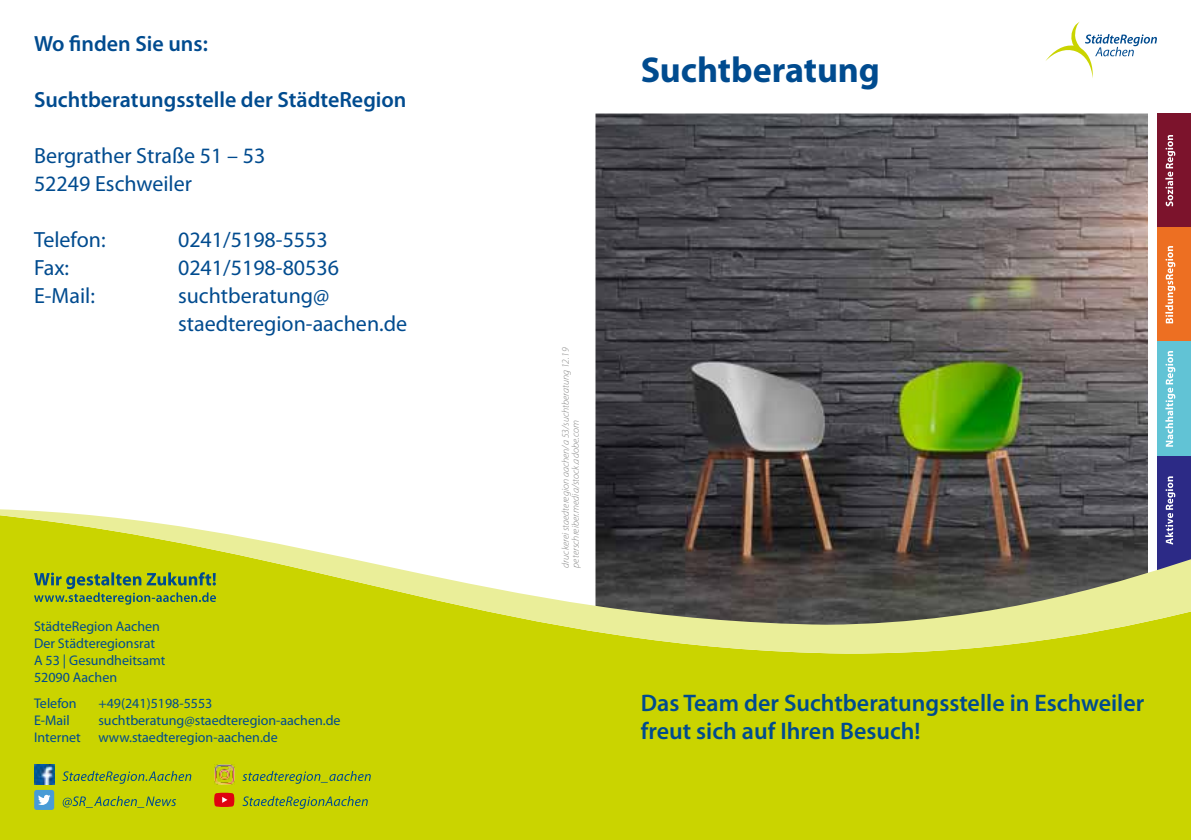
<style>
.page{position:relative;width:1191px;height:840px;background:#fff}
.page>*{position:absolute;margin:0;border:0;box-sizing:border-box;transform-origin:0 0}
.t1{font:700 36px "Myriad Pro";letter-spacing:-.005em;color:#004b8f}
.t2{font:600 24px/28px "Myriad Pro";color:#004b8f}
.t3{font:22px/28px "Myriad Pro";color:#004b8f}
.t4{font:600 22px "Myriad Pro";color:#004b8f}
.t5{font:14px/17px "Myriad Pro";color:#004b8f}
.t6{font:italic 300 10px/10px "Myriad Pro";color:#878786}
</style>
<div class="page">
<img style="left:595px;top:113px;width:553px;height:396px">
<div style="left:1157px;top:113px;width:34px;height:114px;background:#7c132c"></div>
<svg style="left:1165px;top:135px;width:10px;height:71px"></svg>
<div style="left:1157px;top:227px;width:34px;height:114px;background:#ed6f22"></div>
<svg style="left:1165px;top:246px;width:10px;height:77px"></svg>
<div style="left:1157px;top:341px;width:34px;height:114px;background:#61c3d5"></div>
<svg style="left:1165px;top:351px;width:10px;height:95px"></svg>
<div style="left:1157px;top:455px;width:34px;height:114px;background:#2c2a86"></div>
<svg style="left:1165px;top:476px;width:10px;height:33px"></svg>
<div style="left:0;top:653px;width:1191px;height:186px;background:#cad400"></div>
<svg style="left:0;top:509px;width:1191px;height:144px"></svg>
<svg style="left:34px;top:572px;width:182px;height:32px;background:#92ae27"></svg>
<img style="left:34px;top:763px;width:20px;height:21px">
<img style="left:214px;top:763px;width:21px;height:21px">
<svg style="left:62px;top:770px;width:309px;height:13px;background:#a7b91b"></svg>
<svg style="left:63px;top:792px;width:305px;height:16px;background:#b0b714"></svg>
<div style="left:34px;top:789px;width:20px;height:20px;background:#499cd6;border-radius:2px"></div>
<svg style="left:38px;top:794px;width:12px;height:10px"></svg>
<svg style="left:1045px;top:22px;width:112px;height:56px"></svg>
<h3 class="t4" style="left:34px;top:31px;width:175px">Wo finden Sie uns:</h3>
<h3 class="t4" style="left:34px;top:87px;width:374px">Suchtberatungsstelle der StädteRegion</h3>
<h3 class="t3" style="left:34px;top:142px;width:233px">Bergrather Straße 51 – 53<br>52249 Eschweiler</h3>
<h3 class="t3" style="left:34px;top:226px;width:73px">Telefon:</h3>
<h3 class="t3" style="left:178px;top:226px;width:151px">0241/5198-5553</h3>
<h3 class="t3" style="left:34px;top:254px;width:37px">Fax:</h3>
<h3 class="t3" style="left:178px;top:254px;width:163px">0241/5198-80536</h3>
<h3 class="t3" style="left:34px;top:282px;width:62px">E-Mail:</h3>
<h3 class="t3" style="left:178px;top:282px;width:231px">suchtberatung@ staedteregion-aachen.de</h3>
<p class="t5" style="left:34px;top:618px;width:133px">StädteRegion Aachen<br>Der Städteregionsrat<br>A 53 | Gesundheitsamt<br>52090 Aachen</p>
<p class="t5" style="left:34px;top:694px;width:44px">Telefon</p>
<p class="t5" style="left:98px;top:694px;width:115px">+49(241)5198-5553</p>
<p class="t5" style="left:34px;top:711px;width:37px">E-Mail</p>
<p class="t5" style="left:98px;top:711px;width:244px">suchtberatung@staedteregion-aachen.de</p>
<p class="t5" style="left:34px;top:728px;width:48px">Internet</p>
<p class="t5" style="left:98px;top:728px;width:181px">www.staedteregion-aachen.de</p>
<h1 class="t1" style="left:641px;top:50px;width:241px">Suchtberatung</h1>
<p class="t6" style="left:561px;top:567px;width:221px;rotate:-90deg">druckerei staedteregion aachen/a 53/suchtberatung 12.19 peterschreiber.media/stock.adobe.com</p>
<h2 class="t2" style="left:641px;top:689px;width:505px">Das Team der Suchtberatungsstelle in Eschweiler freut sich auf Ihren Besuch!</h2>
</div>
